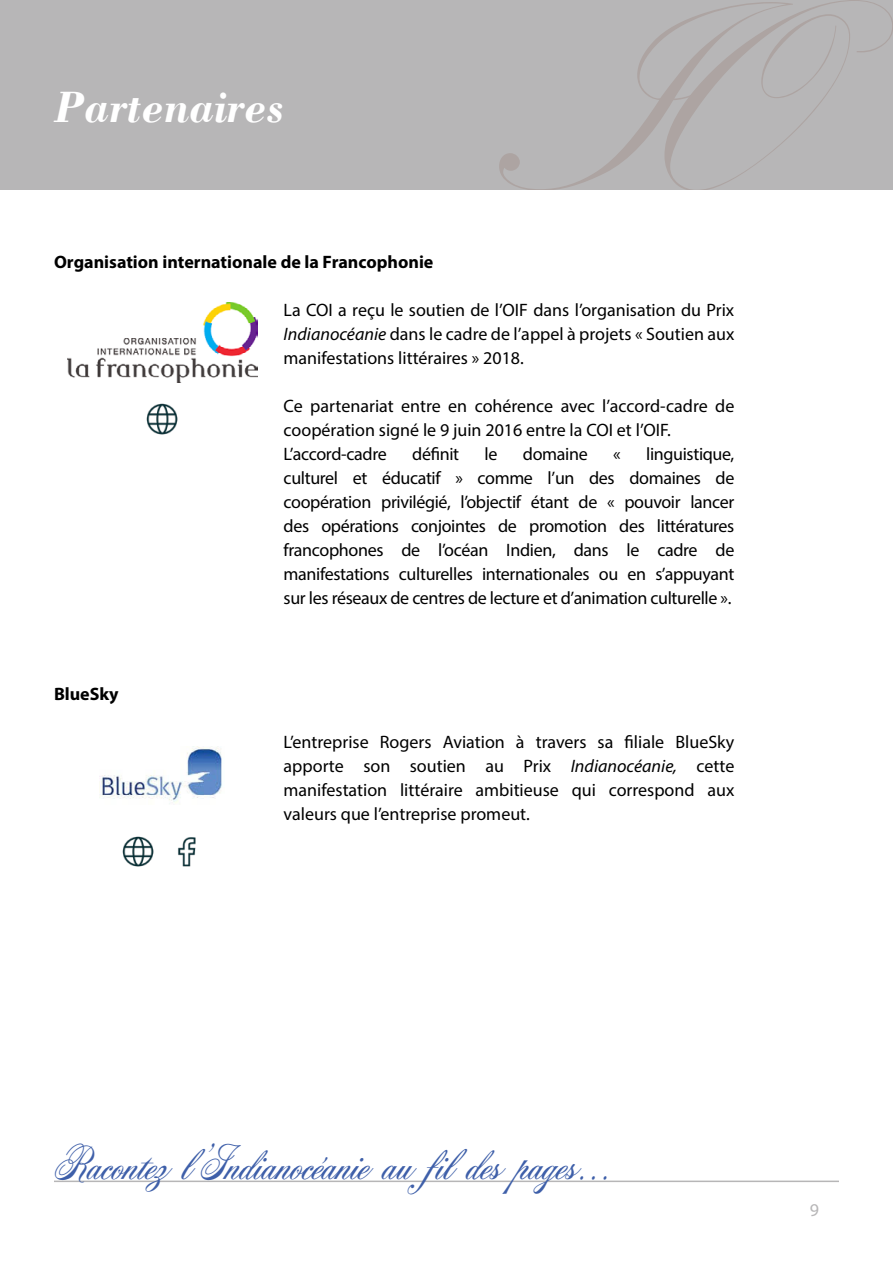
<style>
.page{position:relative;width:893px;height:1263px;background:#fff}
.page>*{position:absolute;margin:0;border:0;box-sizing:border-box;transform-origin:0 0}
.t1{font:45px "Acroterion JF";color:#3e5fa9}
.t2{font:italic 700 45px "Bodoni";color:#fff}
.t3{font:18px/24px "Myriad Pro";color:#000;text-align:justify}
.t4{font:700 18px "Myriad Pro";color:#000}
.t5{font:18px "Myriad Pro";letter-spacing:-.02em;color:#000}
.t6{font:18px "Myriad Pro";color:#b7b6b7}
.s1{font-style:italic}
</style>
<div class="page">
<hr style="left:54px;top:1180px;width:785px;height:2px;background:#b7b6b7">
<div style="left:0;top:0;width:893px;height:190px;background:#b7b6b7"></div>
<svg style="left:500px;top:33px;width:164px;height:157px"></svg>
<svg style="left:664px;top:0;width:229px;height:190px"></svg>
<img style="left:68px;top:302px;width:189px;height:81px">
<img style="left:100px;top:746px;width:122px;height:58px">
<img style="left:146px;top:403px;width:32px;height:32px">
<img style="left:122px;top:836px;width:32px;height:31px">
<img style="left:178px;top:837px;width:18px;height:30px">
<h1 class="t2" style="left:54px;top:79px;width:232px">Partenaires</h1>
<p class="t4" style="left:54px;top:250px;width:381px">Organisation internationale de la Francophonie</p>
<p class="t3" style="left:284px;top:298px;width:452px">La COI a reçu le soutien de l’OIF dans l’organisation du Prix <span class="s1">Indianocéanie</span> dans le cadre de l’appel à projets « Soutien aux manifestations littéraires » 2018.</p>
<p class="t3" style="left:284px;top:394px;width:452px;text-align:left">Ce partenariat entre en cohérence avec l’accord-cadre de coopération signé le 9 juin 2016 entre la COI et l’OIF.<br>L’accord-cadre</p>
<p class="t3" style="left:412px;top:442px;width:48px">définit</p>
<p class="t3" style="left:485px;top:442px;width:14px">le</p>
<p class="t5" style="left:523px;top:443px;width:66px">domaine</p>
<p class="t3" style="left:613px;top:442px;width:9px">«</p>
<p class="t3" style="left:284px;top:442px;width:452px;text-indent:363px">linguistique, culturel et éducatif » comme l’un des domaines de coopération privilégié, l’objectif étant de « pouvoir lancer des opérations conjointes de promotion des littératures francophones de l’océan Indien, dans le cadre de manifestations culturelles internationales ou en s’appuyant sur les réseaux de centres de lecture et d’animation culturelle ».</p>
<p class="t4" style="left:54px;top:682px;width:66px">BlueSky</p>
<p class="t3" style="left:284px;top:729px;width:452px">L’entreprise Rogers Aviation à travers sa filiale BlueSky apporte son soutien au Prix <span class="s1">Indianocéanie,</span> cette manifestation littéraire ambitieuse qui correspond aux valeurs que l’entreprise promeut.</p>
<h1 class="t1" style="left:54px;top:1134px;width:557px">Racontez l’Indianocéanie au fil des pages...</h1>
<p class="t6" style="left:810px;top:1198px;width:11px">9</p>
</div>
